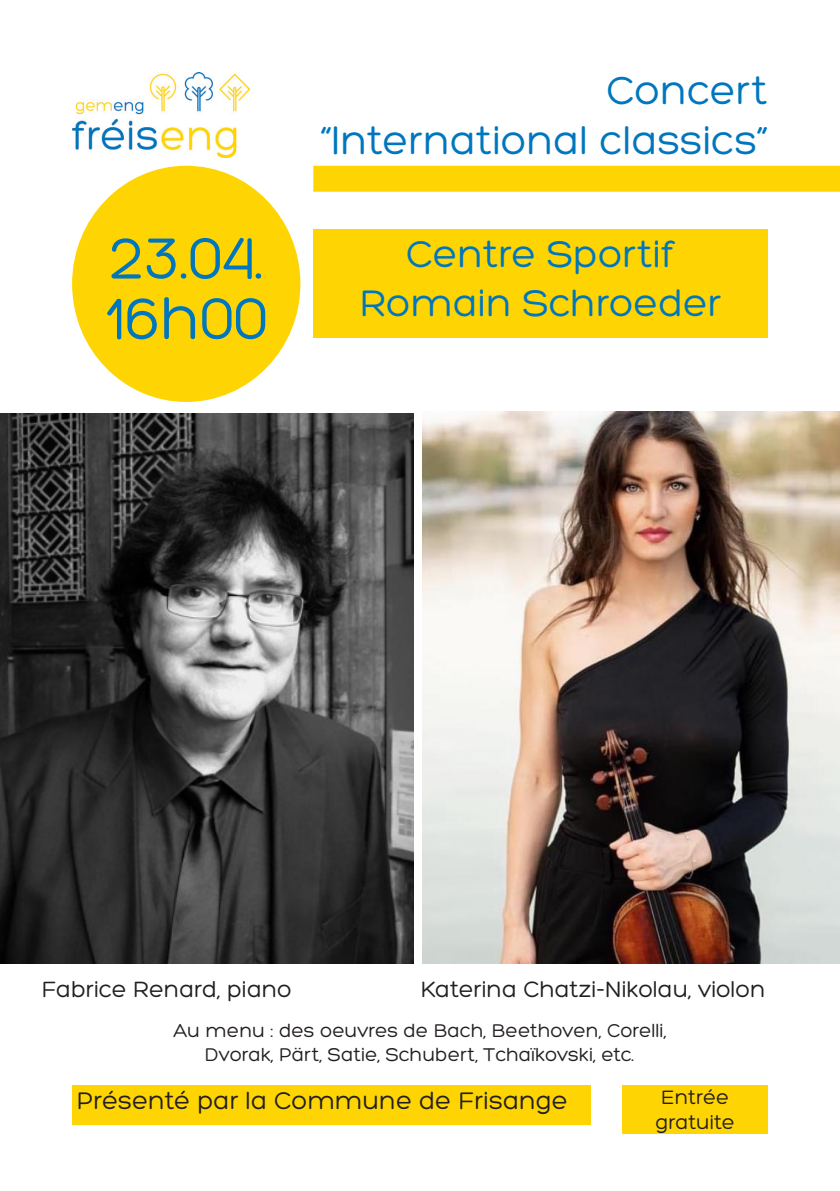
<style>
.page{position:relative;width:840px;height:1191px;background:#fff}
.page>*{position:absolute;margin:0;border:0;box-sizing:border-box;transform-origin:0 0}
.t1{font:62.8px/60.2px "Hero";color:#0076be}
.t2{font:42px/50.4px "Hero";color:#0076be;text-align:right}
.t3{font:40px/49px "Hero";color:#0076be;text-align:center}
.t4{font:26px "Hero";color:#231f20}
.t5{font:24px "Hero";color:#231f20}
.t6{font:21px/25.2px "Hero";color:#231f20}
.t7{font:20px/24px "Hero";color:#231f20;text-align:center}
</style>
<div class="page">
<div style="left:72px;top:166px;width:228px;height:236px;background:#fed503;border-radius:50%"></div>
<img style="left:422px;top:411px;width:417px;height:553px">
<img style="left:72px;top:72px;width:177px;height:85px">
<div style="left:313px;top:166px;width:526px;height:26px;background:#fed503"></div>
<div style="left:313px;top:229px;width:454px;height:109px;background:#fed503"></div>
<img style="left:0;top:413px;width:413px;height:551px">
<div style="left:622px;top:1085px;width:145px;height:48px;background:#fed503"></div>
<div style="left:72px;top:1085px;width:518px;height:39px;background:#fed503"></div>
<h1 class="t1" style="left:104px;top:228px;width:165px">23.04.<br>16h00</h1>
<h2 class="t2" style="left:320px;top:65px;width:448px">Concert<br>“International classics”</h2>
<h3 class="t3" style="left:359px;top:230px;width:363px">Centre Sportif<br>Romain Schroeder</h3>
<p class="t5" style="left:42px;top:976px;width:251px">Fabrice Renard, piano</p>
<p class="t5" style="left:420px;top:976px;width:346px">Katerina Chatzi-Nikolau, violon</p>
<p class="t7" style="left:173px;top:1018px;width:494px">Au menu : des oeuvres de Bach, Beethoven, Corelli,<br>Dvorak, Pärt, Satie, Schubert, Tchaïkovski, etc.</p>
<h3 class="t4" style="left:77px;top:1087px;width:492px">Présenté par la Commune de Frisange</h3>
<p class="t6" style="left:655px;top:1084px;width:81px">Entrée gratuite</p>
</div>
